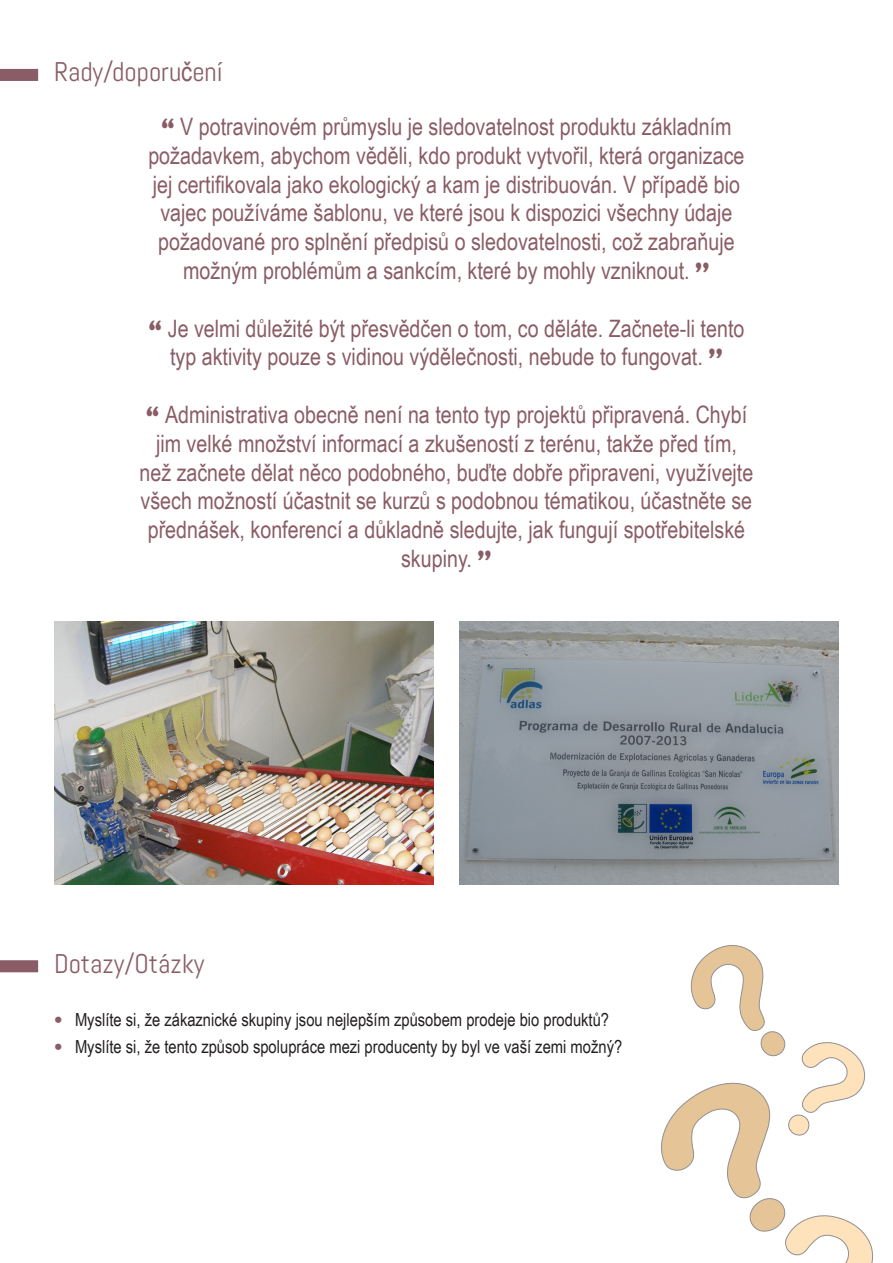
<style>
.page{position:relative;width:893px;height:1263px;background:#fff}
.page>*{position:absolute;margin:0;border:0;box-sizing:border-box;transform-origin:0 0}
.t1{font:27px "Abel";color:#8a5d66}
.t2{font:24px/28.8px "Arial Narrow";color:#8a5d66;text-align:center}
.t3{font:18px "Arial Narrow";color:#231f20}
.s1{font-family:"Arial Narrow"}
.s2{font-family:"Cooper";font-weight:900}
.s3{font-family:"Abel";color:#8a5d66}
</style>
<div class="page">
<svg style="left:0;top:69px;width:38px;height:12px"></svg>
<img style="left:54px;top:621px;width:380px;height:264px">
<img style="left:459px;top:621px;width:380px;height:264px">
<svg style="left:0;top:960px;width:38px;height:12px"></svg>
<svg style="left:661px;top:945px;width:213px;height:318px"></svg>
<p class="t1" style="left:54px;top:55px;width:170px">Rady/doporu<span class="s1">č</span>ení</p>
<p class="t2" style="left:148px;top:111px;width:598px"><span class="s2">“</span> V potravinovém průmyslu je sledovatelnost produktu základním požadavkem, abychom věděli, kdo produkt vytvořil, která organizace jej certifikovala jako ekologický a kam je distribuován. V případě bio vajec používáme šablonu, ve které jsou k dispozici všechny údaje požadované pro splnění předpisů o sledovatelnosti, což zabraňuje možným problémům a sankcím, které by mohly vzniknout. <span class="s2">’’</span></p>
<p class="t2" style="left:148px;top:313px;width:597px"><span class="s2">“</span> Je velmi důležité být přesvědčen o tom, co děláte. Začnete-li tento typ aktivity pouze s vidinou výdělečnosti, nebude to fungovat. <span class="s2">’’</span></p>
<p class="t2" style="left:139px;top:399px;width:615px"><span class="s2">“</span> Administrativa obecně není na tento typ projektů připravená. Chybí jim velké množství informací a zkušeností z terénu, takže před tím, než začnete dělat něco podobného, buďte dobře připraveni, využívejte všech možností účastnit se kurzů s podobnou tématikou, účastněte se přednášek, konferencí a důkladně sledujte, jak fungují spotřebitelské skupiny. <span class="s2">’’</span></p>
<p class="t1" style="left:54px;top:946px;width:152px">Dotazy/Otázky</p>
<p class="t3" style="left:54px;top:1006px;width:557px"><span class="s3">•</span> Myslíte si, že zákaznické skupiny jsou nejlepším způsobem prodeje bio produktů?</p>
<p class="t3" style="left:54px;top:1033px;width:570px"><span class="s3">•</span> Myslíte si, že tento způsob spolupráce mezi producenty by byl ve vaší zemi možný?</p>
</div>
